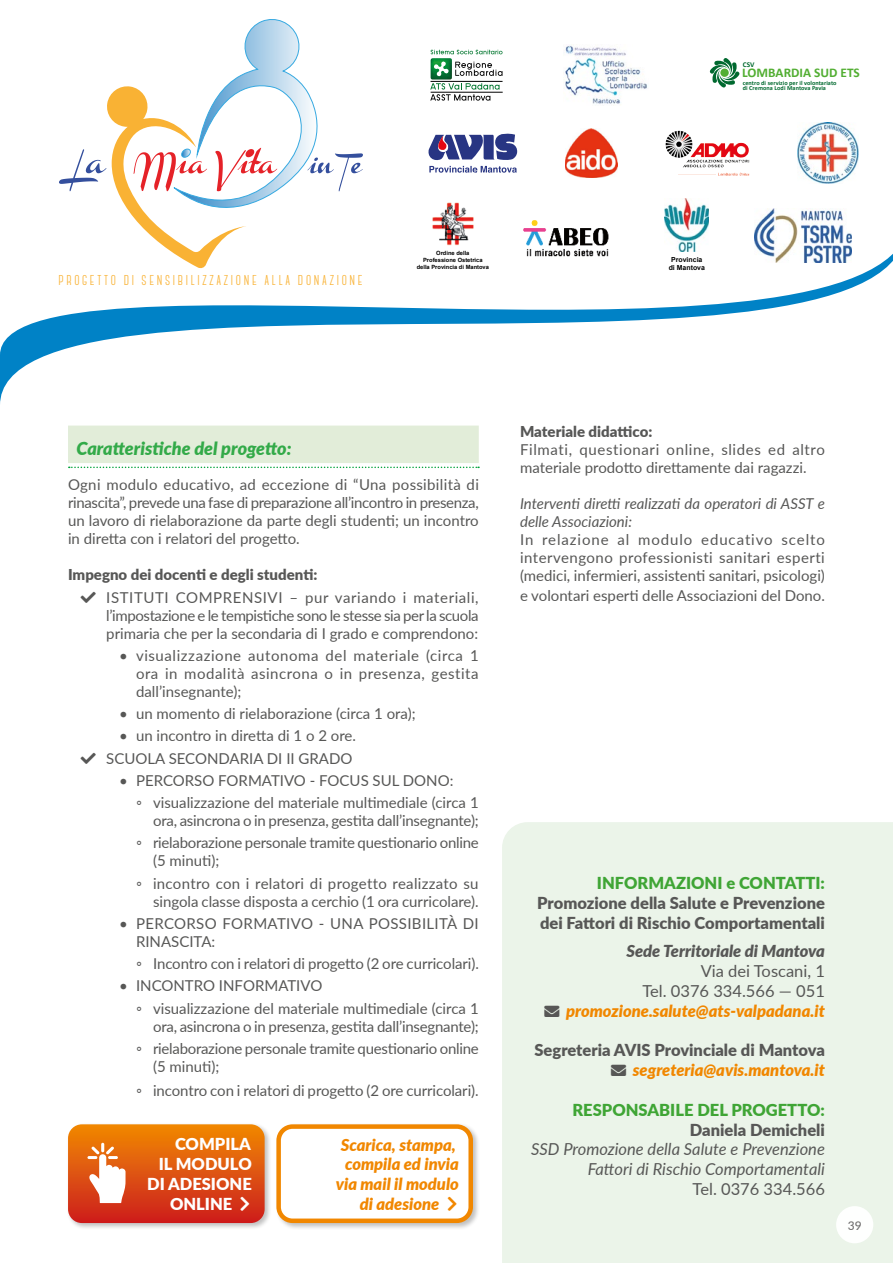
<style>
.page{position:relative;width:893px;height:1263px;background:#fff}
.page>*{position:absolute;margin:0;border:0;box-sizing:border-box;transform-origin:0 0}
.t1{font:italic 900 18px "Lato";color:#33aa49}
.t2{font:900 16.5px/19.8px "Lato";color:#575756}
.t3{font:italic 900 16.5px/19.8px "Lato";color:#f18700;text-align:center}
.t4{font:italic 16.5px/19.8px "Lato";color:#575756;text-align:right}
.t5{font:16.5px/19.8px "Lato";color:#575756;text-align:right}
.t6{font:900 16.5px "Lato";color:#3fa535}
.t7{font:900 16.5px "Lato";color:#fff}
.t8{font:italic 900 16.5px "Lato";color:#575756}
.t9{font:15px/18px "Lato";color:#575756;text-align:justify}
.t10{font:15px/22.2px "Lato";letter-spacing:-.02em;color:#575756;text-align:right}
.t11{font:15px/22.2px "Lato";letter-spacing:.02em;color:#575756}
.t12{font:italic 15px/18px "Lato";color:#575756}
.t13{font:900 15px "Lato";color:#575756}
.t14{font:15px/18px "Lato";letter-spacing:.025em;color:#575756}
.t15{font:700 14.25px "Canter";letter-spacing:.185em;color:#f9b234}
.t16{font:700 13.35px "Calibri";color:#52ae32}
.t17{font:500 12px "Lato";color:#706f6f}
.t18{font:700 7.35px "Calibri";color:#00692f}
.t19{font:700 6.9px/8.2px "Arial";color:#000;text-align:center}
.t20{font:700 6.15px/5.8px "Calibri";letter-spacing:.01em;color:#00692f}
.t21{font:700 5.7px/6.9px "Arial";color:#000;text-align:center}
.s1{color:#575756}
</style>
<div class="page">
<svg style="left:69px;top:467px;width:410px;height:1px"></svg>
<div style="left:68px;top:426px;width:411px;height:37px;background:#e2edd9"></div>
<div style="left:502px;top:822px;width:391px;height:441px;background:#ebf4e9"></div>
<div style="left:275px;top:1123px;width:205px;height:108px;background:#000;opacity:.25"></div>
<div style="left:279px;top:1126px;width:192px;height:95px;background:#fff;border-radius:14px"></div>
<div style="left:276px;top:1124px;width:197px;height:99px;border:4px solid #f18700;border-radius:14px"></div>
<div style="left:66px;top:1123px;width:206px;height:108px;background:#000;opacity:.25"></div>
<svg style="left:0;top:49px;width:893px;height:340px"></svg>
<svg style="left:59px;top:19px;width:304px;height:250px"></svg>
<img style="left:516px;top:187px;width:98px;height:98px">
<img style="left:564px;top:45px;width:85px;height:61px">
<img style="left:667px;top:131px;width:25px;height:12px">
<svg style="left:428px;top:133px;width:89px;height:27px"></svg>
<svg style="left:429px;top:166px;width:88px;height:7px"></svg>
<img style="left:565px;top:129px;width:53px;height:49px">
<img style="left:797px;top:123px;width:61px;height:60px">
<img style="left:665px;top:199px;width:44px;height:53px">
<img style="left:432px;top:201px;width:42px;height:44px">
<svg style="left:710px;top:58px;width:29px;height:30px"></svg>
<img style="left:754px;top:209px;width:97px;height:54px">
<svg style="left:430px;top:50px;width:73px;height:51px"></svg>
<hr style="left:430px;top:81px;width:73px;height:1px;background:#000">
<hr style="left:431px;top:92px;width:72px;height:1px;background:#000">
<div style="left:836px;top:1206px;width:37px;height:37px;background:#fefffe;border-radius:50%"></div>
<svg style="left:68px;top:1124px;width:197px;height:99px;background:#e06021"></svg>
<p class="t18" style="left:743px;top:59px;width:13px">CSV</p>
<p class="t20" style="left:743px;top:79px;width:95px">centro di servizio per il volontariato di Cremona Lodi Mantova Pavia</p>
<p class="t16" style="left:742px;top:63px;width:119px">LOMBARDIA SUD ETS</p>
<p class="t15" style="left:59px;top:273px;width:306px">PROGETTO DI SENSIBILIZZAZIONE ALLA DONAZIONE</p>
<p class="t21" style="left:417px;top:250px;width:74px">Ordine della<br>Professione Ostetrica della Provincia di Mantova</p>
<p class="t19" style="left:669px;top:256px;width:38px">Provincia di Mantova</p>
<p class="t1" style="left:77px;top:435px;width:216px">Caratteristiche del progetto:</p>
<p class="t9" style="left:68px;top:475px;width:412px">Ogni modulo educativo, ad eccezione di “Una possibilità di rinascita”, prevede una fase di preparazione all’incontro in presenza, un lavoro di rielaborazione da parte degli studenti; un incontro in diretta con i relatori del progetto.</p>
<p class="t13" style="left:68px;top:564px;width:251px">Impegno dei docenti e degli studenti:</p>
<p class="t9" style="left:106px;top:587px;width:374px;text-indent:-26px">■ ISTITUTI COMPRENSIVI – pur variando i materiali, l’impostazione e le tempistiche sono le stesse sia per la scuola primaria che per la secondaria di I grado e comprendono:</p>
<p class="t9" style="left:136px;top:646px;width:344px;text-indent:-17px">• visualizzazione autonoma del materiale (circa 1 ora in modalità asincrona o in presenza, gestita dall’insegnante);</p>
<p class="t9" style="left:119px;top:704px;width:298px">• un momento di rielaborazione (circa 1 ora);</p>
<p class="t9" style="left:119px;top:726px;width:238px">• un incontro in diretta di 1 o 2 ore.</p>
<p class="t9" style="left:81px;top:748px;width:273px">■ SCUOLA SECONDARIA DI II GRADO</p>
<p class="t9" style="left:136px;top:769px;width:344px;line-height:22.2px;text-indent:-17px">• PERCORSO FORMATIVO - FOCUS SUL DONO:<br>◦ visualizzazione del materiale multimediale (circa 1</p>
<p class="t10" style="left:136px;top:809px;width:344px">ora, asincrona o in presenza, gestita dall’insegnante);<br>◦ rielaborazione personale tramite questionario online</p>
<p class="t11" style="left:136px;top:849px;width:344px;text-indent:17px">(5 minuti);<br>◦ incontro con i relatori di progetto realizzato su</p>
<p class="t9" style="left:153px;top:891px;width:327px">singola classe disposta a cerchio (1 ora curricolare).</p>
<p class="t14" style="left:136px;top:914px;width:344px;text-indent:-17px">• PERCORSO FORMATIVO - UNA POSSIBILITÀ DI<br>RINASCITA:</p>
<p class="t9" style="left:136px;top:954px;width:344px">◦ Incontro con i relatori di progetto (2 ore curricolari).</p>
<p class="t9" style="left:136px;top:974px;width:344px;line-height:22.2px;text-indent:-17px">• INCONTRO INFORMATIVO<br>◦ visualizzazione del materiale multimediale (circa 1</p>
<p class="t10" style="left:136px;top:1014px;width:344px">ora, asincrona o in presenza, gestita dall’insegnante);<br>◦ rielaborazione personale tramite questionario online</p>
<p class="t9" style="left:136px;top:1054px;width:344px;line-height:24px;text-indent:17px">(5 minuti);<br>◦ incontro con i relatori di progetto (2 ore curricolari).</p>
<p class="t7" style="left:175px;top:1132px;width:77px">COMPILA</p>
<p class="t7" style="left:159px;top:1152px;width:95px">IL MODULO</p>
<p class="t7" style="left:147px;top:1171px;width:106px">DI ADESIONE</p>
<p class="t7" style="left:170px;top:1191px;width:64px">ONLINE</p>
<p class="t3" style="left:336px;top:1134px;width:125px">Scarica, stampa, compila ed invia via mail il modulo di adesione</p>
<p class="t13" style="left:520px;top:421px;width:134px">Materiale didattico:</p>
<p class="t11" style="left:520px;top:440px;width:306px;line-height:18px">Filmati, questionari online, slides ed altro materiale prodotto direttamente dai ragazzi.</p>
<p class="t12" style="left:520px;top:494px;width:306px">Interventi diretti realizzati da operatori di ASST e delle Associazioni:</p>
<p class="t9" style="left:520px;top:530px;width:306px">In relazione al modulo educativo scelto intervengono professionisti sanitari esperti (medici, infermieri, assistenti sanitari, psicologi)</p>
<p class="t9" style="left:520px;top:586px;width:306px">e volontari esperti delle Associazioni del Dono.</p>
<p class="t6" style="left:597px;top:871px;width:229px">INFORMAZIONI e CONTATTI:</p>
<p class="t2" style="left:537px;top:892px;width:289px">Promozione della Salute e Prevenzione dei Fattori di Rischio Comportamentali</p>
<p class="t8" style="left:626px;top:939px;width:200px">Sede Territoriale di Mantova</p>
<p class="t5" style="left:642px;top:960px;width:184px">Via dei Toscani, 1<br>Tel. 0376 334.566 — 051</p>
<p class="t3" style="left:544px;top:1000px;width:282px"><span class="s1">→</span> promozione.salute@ats-valpadana.it</p>
<p class="t2" style="left:534px;top:1040px;width:292px">Segreteria AVIS Provinciale di Mantova</p>
<p class="t3" style="left:611px;top:1059px;width:215px"><span class="s1">→</span> segreteria@avis.mantova.it</p>
<p class="t6" style="left:572px;top:1097px;width:254px">RESPONSABILE DEL PROGETTO:</p>
<p class="t2" style="left:690px;top:1119px;width:137px">Daniela Demicheli</p>
<p class="t4" style="left:531px;top:1139px;width:295px">SSD Promozione della Salute e Prevenzione<br>Fattori di Rischio Comportamentali</p>
<p class="t5" style="left:693px;top:1178px;width:134px">Tel. 0376 334.566</p>
<p class="t17" style="left:848px;top:1216px;width:15px">39</p>
</div>
